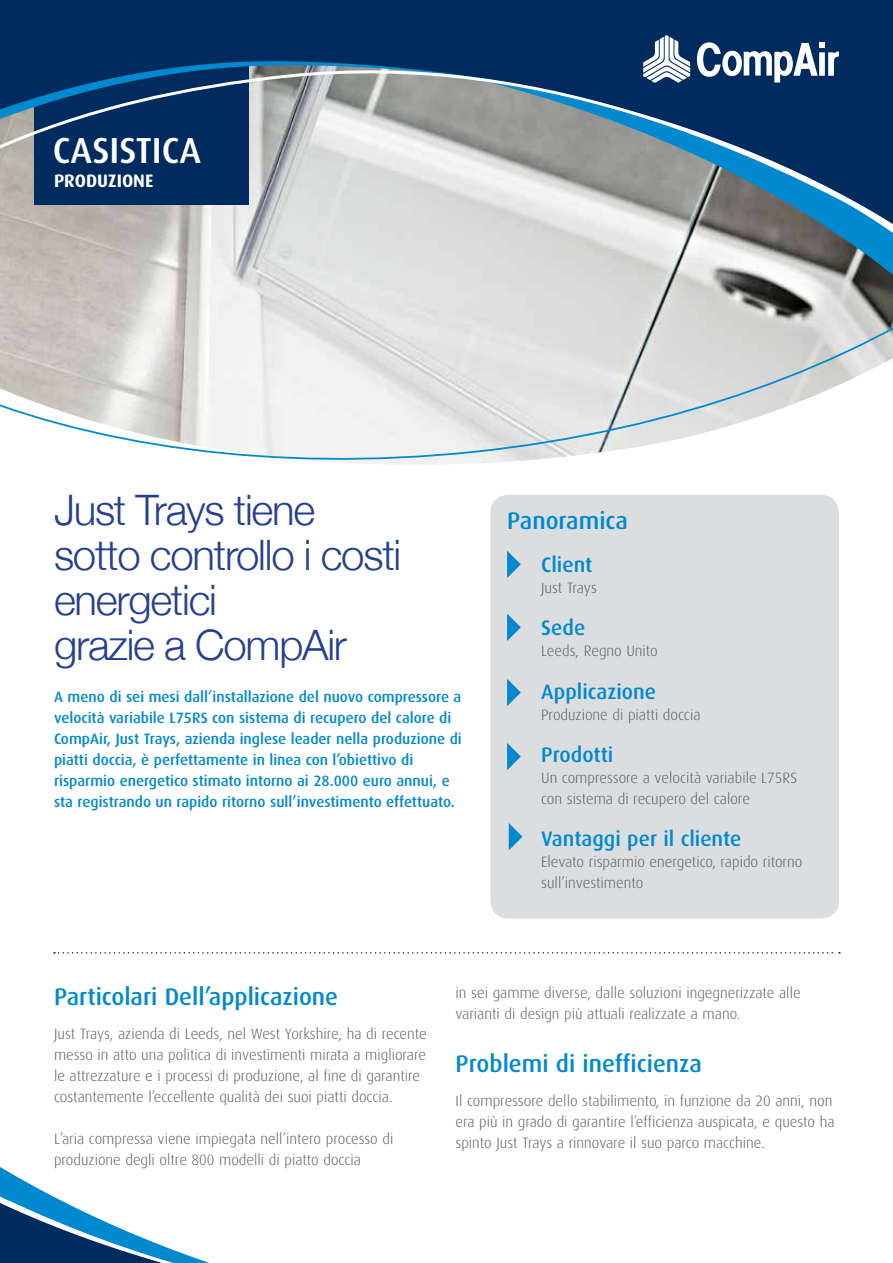
<style>
.page{position:relative;width:893px;height:1263px;background:#fff}
.page>*{position:absolute;margin:0;border:0;box-sizing:border-box;transform-origin:0 0}
.t1{font:300 42px/45px "Helvetica Neue";letter-spacing:-.03em;color:#25408f}
.t2{font:500 36.15px "Dax";color:#fff}
.t3{font:500 24px "Dax";color:#0089cf}
.t4{font:500 21px "Dax";color:#0089cf}
.t5{font:700 18px "Dax";color:#fff}
.t6{font:300 15px/21px "Dax";color:#58595b}
.t7{font:500 15px/21px "Dax";color:#0089cf}
</style>
<div class="page">
<svg style="left:0;top:289px;width:893px;height:207px"></svg>
<svg style="left:0;top:263px;width:893px;height:26px;background:#c9c9c7"></svg>
<svg style="left:0;top:0;width:893px;height:263px;background:#5e7792"></svg>
<svg style="left:697px;top:42px;width:142px;height:41px"></svg>
<svg style="left:643px;top:35px;width:47px;height:48px"></svg>
<svg style="left:0;top:1167px;width:209px;height:96px"></svg>
<div style="left:490px;top:495px;width:349px;height:423px;background:#dcddde;border-radius:18px"></div>
<svg style="left:507px;top:551px;width:14px;height:27px"></svg>
<svg style="left:507px;top:614px;width:14px;height:27px"></svg>
<svg style="left:507px;top:679px;width:14px;height:27px"></svg>
<svg style="left:507px;top:743px;width:14px;height:27px"></svg>
<svg style="left:509px;top:823px;width:13px;height:27px"></svg>
<svg style="left:54px;top:952px;width:786px;height:1px"></svg>
<h2 class="t2" style="left:53px;top:130px;width:150px">CASISTICA</h2>
<p class="t5" style="left:54px;top:171px;width:101px">PRODUZIONE</p>
<h1 class="t1" style="left:54px;top:484px;width:349px">Just Trays tiene sotto controllo i costi energetici<br>grazie a CompAir</h1>
<p class="t7" style="left:54px;top:686px;width:409px">A meno di sei mesi dall’installazione del nuovo compressore a velocità variabile L75RS con sistema di recupero del calore di CompAir, Just Trays, azienda inglese leader nella produzione di piatti doccia, è perfettamente in linea con l’obiettivo di risparmio energetico stimato intorno ai 28.000 euro annui, e sta registrando un rapido ritorno sull’investimento effettuato.</p>
<h3 class="t3" style="left:507px;top:508px;width:122px">Panoramica</h3>
<h3 class="t4" style="left:541px;top:553px;width:53px">Client</h3>
<p class="t6" style="left:541px;top:578px;width:57px">Just Trays</p>
<h3 class="t4" style="left:541px;top:616px;width:46px">Sede</h3>
<p class="t6" style="left:541px;top:641px;width:118px">Leeds, Regno Unito</p>
<h3 class="t4" style="left:541px;top:680px;width:116px">Applicazione</h3>
<p class="t6" style="left:541px;top:704px;width:161px">Produzione di piatti doccia</p>
<h3 class="t4" style="left:541px;top:743px;width:74px">Prodotti</h3>
<p class="t6" style="left:541px;top:767px;width:258px">Un compressore a velocità variabile L75RS con sistema di recupero del calore</p>
<h3 class="t4" style="left:541px;top:827px;width:202px">Vantaggi per il cliente</h3>
<p class="t6" style="left:541px;top:852px;width:263px">Elevato risparmio energetico, rapido ritorno sull’investimento</p>
<h3 class="t3" style="left:54px;top:983px;width:286px">Particolari Dell’applicazione</h3>
<p class="t6" style="left:54px;top:1023px;width:374px">Just Trays, azienda di Leeds, nel West Yorkshire, ha di recente messo in atto una politica di investimenti mirata a migliorare le attrezzature e i processi di produzione, al fine di garantire costantemente l’eccellente qualità dei suoi piatti doccia.</p>
<p class="t6" style="left:54px;top:1128px;width:341px">L’aria compressa viene impiegata nell’intero processo di produzione degli oltre 800 modelli di piatto doccia</p>
<p class="t6" style="left:455px;top:983px;width:347px">in sei gamme diverse, dalle soluzioni ingegnerizzate alle varianti di design più attuali realizzate a mano.</p>
<h3 class="t3" style="left:456px;top:1050px;width:248px">Problemi di inefficienza</h3>
<p class="t6" style="left:455px;top:1090px;width:381px">Il compressore dello stabilimento, in funzione da 20 anni, non era più in grado di garantire l’efficienza auspicata, e questo ha spinto Just Trays a rinnovare il suo parco macchine.</p>
</div>
